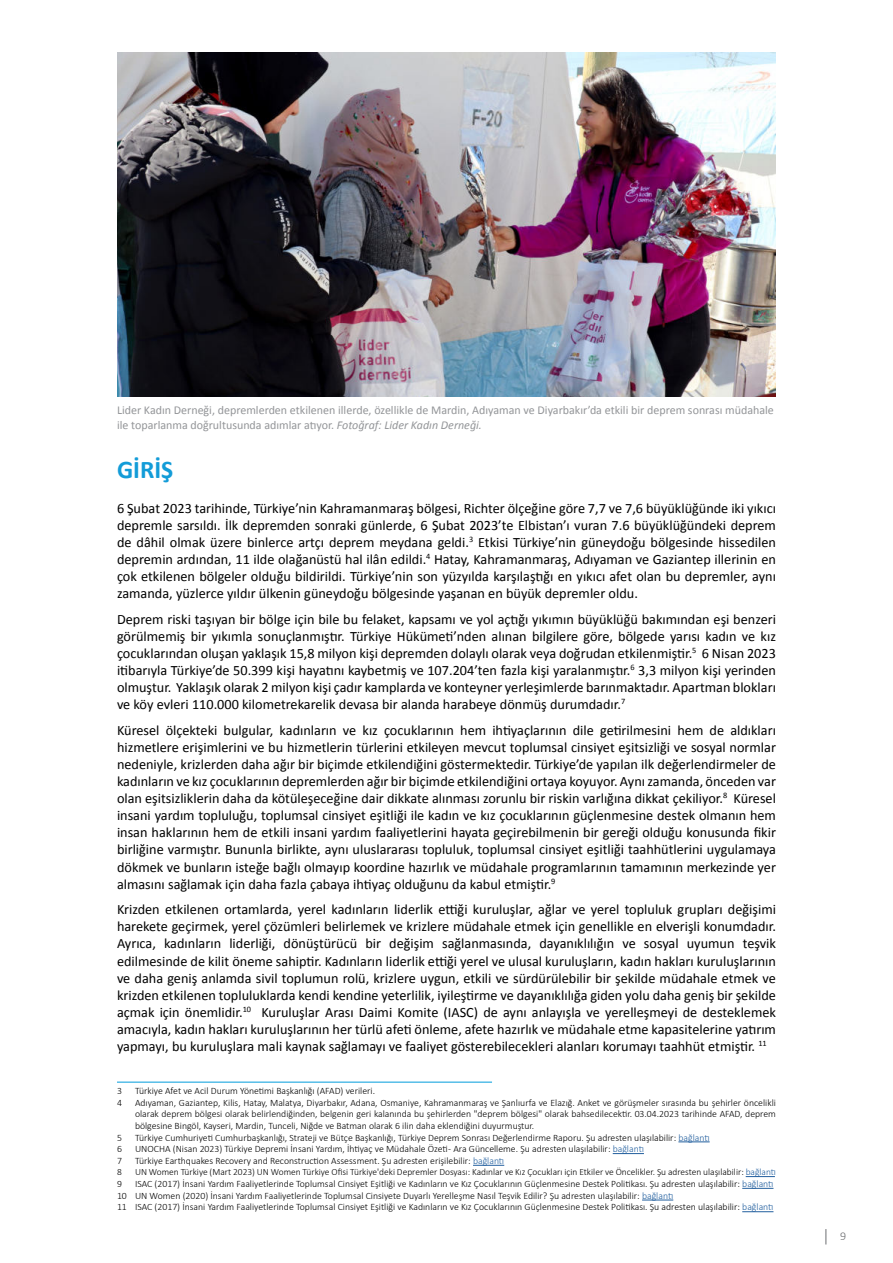
<style>
.page{position:relative;width:893px;height:1263px;background:#fff}
.page>*{position:absolute;margin:0;border:0;box-sizing:border-box;transform-origin:0 0}
.t1{font:700 25.5px "Calibri";color:#139cd8}
.t2{font:14.25px/17.1px "Calibri";color:#000;text-align:justify}
.t3{font:12px/14.4px "Calibri";color:#939598}
.t4{font:300 12px "Calibri";color:#6d6e71}
.t5{font:300 9.75px/11.7px "Calibri";color:#000;text-align:justify}
.t6{font:300 9.45px "Calibri";color:#000}
.s1{font-style:italic}
.s2{color:#215e9e}
</style>
<div class="page">
<svg style="left:825px;top:1229px;width:1px;height:15px"></svg>
<img style="left:117px;top:53px;width:659px;height:344px">
<hr style="left:117px;top:1082px;width:375px;height:1px;background:#009cdc">
<hr style="left:678px;top:1141px;width:32px;height:1px;background:#215e9e">
<hr style="left:613px;top:1153px;width:31px;height:1px;background:#215e9e">
<hr style="left:473px;top:1165px;width:31px;height:1px;background:#215e9e">
<svg style="left:746px;top:1176px;width:29px;height:1px"></svg>
<hr style="left:742px;top:1188px;width:31px;height:1px;background:#215e9e">
<hr style="left:642px;top:1200px;width:31px;height:1px;background:#215e9e">
<hr style="left:742px;top:1211px;width:31px;height:1px;background:#215e9e">
<p class="t3" style="left:117px;top:403px;width:658px">Lider Kadın Derneği, depremlerden etkilenen illerde, özellikle de Mardin, Adıyaman ve Diyarbakır’da etkili bir deprem sonrası müdahale ile toparlanma doğrultusunda adımlar atıyor. <span class="s1">Fotoğraf: Lider Kadın Derneği.</span></p>
<h1 class="t1" style="left:117px;top:452px;width:58px">GİRİŞ</h1>
<p class="t2" style="left:117px;top:498px;width:660px">6 Şubat 2023 tarihinde, Türkiye’nin Kahramanmaraş bölgesi, Richter ölçeğine göre 7,7 ve 7,6 büyüklüğünde iki yıkıcı depremle sarsıldı. İlk depremden sonraki günlerde, 6 Şubat 2023’te Elbistan’ı vuran 7.6 büyüklüğündeki deprem de dâhil olmak üzere binlerce artçı deprem meydana geldi.<sup>3</sup> Etkisi Türkiye’nin güneydoğu bölgesinde hissedilen depremin ardından, 11 ilde olağanüstü hal ilân edildi.<sup>4</sup> Hatay, Kahramanmaraş, Adıyaman ve Gaziantep illerinin en çok etkilenen bölgeler olduğu bildirildi. Türkiye’nin son yüzyılda karşılaştığı en yıkıcı afet olan bu depremler, aynı zamanda, yüzlerce yıldır ülkenin güneydoğu bölgesinde yaşanan en büyük depremler oldu.</p>
<p class="t2" style="left:117px;top:610px;width:660px">Deprem riski taşıyan bir bölge için bile bu felaket, kapsamı ve yol açtığı yıkımın büyüklüğü bakımından eşi benzeri görülmemiş bir yıkımla sonuçlanmıştır. Türkiye Hükümeti’nden alınan bilgilere göre, bölgede yarısı kadın ve kız çocuklarından oluşan yaklaşık 15,8 milyon kişi depremden dolaylı olarak veya doğrudan etkilenmiştir.<sup>5</sup> 6 Nisan 2023 itibarıyla Türkiye’de 50.399 kişi hayatını kaybetmiş ve 107.204’ten fazla kişi yaralanmıştır.<sup>6</sup> 3,3 milyon kişi yerinden olmuştur. Yaklaşık olarak 2 milyon kişi çadır kamplarda ve konteyner yerleşimlerde barınmaktadır. Apartman blokları ve köy evleri 110.000 kilometrekarelik devasa bir alanda harabeye dönmüş durumdadır.<sup>7</sup></p>
<p class="t2" style="left:117px;top:721px;width:660px">Küresel ölçekteki bulgular, kadınların ve kız çocuklarının hem ihtiyaçlarının dile getirilmesini hem de aldıkları hizmetlere erişimlerini ve bu hizmetlerin türlerini etkileyen mevcut toplumsal cinsiyet eşitsizliği ve sosyal normlar nedeniyle, krizlerden daha ağır bir biçimde etkilendiğini göstermektedir. Türkiye’de yapılan ilk değerlendirmeler de kadınların ve kız çocuklarının depremlerden ağır bir biçimde etkilendiğini ortaya koyuyor. Aynı zamanda, önceden var olan eşitsizliklerin daha da kötüleşeceğine dair dikkate alınması zorunlu bir riskin varlığına dikkat çekiliyor.<sup>8</sup> Küresel insani yardım topluluğu, toplumsal cinsiyet eşitliği ile kadın ve kız çocuklarının güçlenmesine destek olmanın hem insan haklarının hem de etkili insani yardım faaliyetlerini hayata geçirebilmenin bir gereği olduğu konusunda fikir birliğine varmıştır. Bununla birlikte, aynı uluslararası topluluk, toplumsal cinsiyet eşitliği taahhütlerini uygulamaya dökmek ve bunların isteğe bağlı olmayıp koordine hazırlık ve müdahale programlarının tamamının merkezinde yer almasını sağlamak için daha fazla çabaya ihtiyaç olduğunu da kabul etmiştir.<sup>9</sup></p>
<p class="t2" style="left:117px;top:900px;width:660px">Krizden etkilenen ortamlarda, yerel kadınların liderlik ettiği kuruluşlar, ağlar ve yerel topluluk grupları değişimi harekete geçirmek, yerel çözümleri belirlemek ve krizlere müdahale etmek için genellikle en elverişli konumdadır.<br>Ayrıca, kadınların liderliği, dönüştürücü bir değişim sağlanmasında, dayanıklılığın ve sosyal uyumun teşvik edilmesinde de kilit öneme sahiptir. Kadınların liderlik ettiği yerel ve ulusal kuruluşların, kadın hakları kuruluşlarının ve daha geniş anlamda sivil toplumun rolü, krizlere uygun, etkili ve sürdürülebilir bir şekilde müdahale etmek ve krizden etkilenen topluluklarda kendi kendine yeterlilik, iyileştirme ve dayanıklılığa giden yolu daha geniş bir şekilde açmak için önemlidir.<sup>10</sup> Kuruluşlar Arası Daimi Komite (IASC) de aynı anlayışla ve yerelleşmeyi de desteklemek amacıyla, kadın hakları kuruluşlarının her türlü afeti önleme, afete hazırlık ve müdahale etme kapasitelerine yatırım yapmayı, bu kuruluşlara mali kaynak sağlamayı ve faaliyet gösterebilecekleri alanları korumayı taahhüt etmiştir. <sup>11</sup></p>
<p class="t5" style="left:117px;top:1085px;width:6px">3</p>
<p class="t5" style="left:135px;top:1085px;width:242px">Türkiye Afet ve Acil Durum Yönetimi Başkanlığı (AFAD) verileri.</p>
<p class="t5" style="left:117px;top:1096px;width:6px">4</p>
<p class="t5" style="left:135px;top:1096px;width:642px">Adıyaman, Gaziantep, Kilis, Hatay, Malatya, Diyarbakır, Adana, Osmaniye, Kahramanmaraş ve Şanlıurfa ve Elazığ. Anket ve görüşmeler sırasında bu şehirler öncelikli olarak deprem bölgesi olarak belirlendiğinden, belgenin geri kalanında bu şehirlerden "deprem bölgesi" olarak bahsedilecektir. 03.04.2023 tarihinde AFAD, deprem bölgesine Bingöl, Kayseri, Mardin, Tunceli, Niğde ve Batman olarak 6 ilin daha eklendiğini duyurmuştur.</p>
<p class="t5" style="left:117px;top:1131px;width:6px">5</p>
<p class="t5" style="left:135px;top:1131px;width:576px">Türkiye Cumhuriyeti Cumhurbaşkanlığı, Strateji ve Bütçe Başkanlığı, Türkiye Deprem Sonrası Değerlendirme Raporu. Şu adresten ulaşılabilir: <span class="s2">bağlantı</span></p>
<p class="t5" style="left:117px;top:1143px;width:6px">6</p>
<p class="t5" style="left:135px;top:1143px;width:510px">UNOCHA (Nisan 2023) Türkiye Depremi İnsani Yardım, İhtiyaç ve Müdahale Özeti - Ara Güncelleme. Şu adresten ulaşılabilir: <span class="s2">bağlantı</span></p>
<p class="t5" style="left:117px;top:1155px;width:6px">7</p>
<p class="t5" style="left:135px;top:1155px;width:371px">Türkiye Earthquakes Recovery and Reconstruction Assessment. Şu adresten erişilebilir: <span class="s2">bağlantı</span></p>
<p class="t6" style="left:117px;top:1166px;width:6px">8</p>
<p class="t6" style="left:135px;top:1166px;width:642px">UN Women Türkiye (Mart 2023) UN Women Türkiye Ofisi Türkiye'deki Depremler Dosyası: Kadınlar ve Kız Çocukları için Etkiler ve Öncelikler. Şu adresten ulaşılabilir: <span class="s2">bağlantı</span></p>
<p class="t5" style="left:117px;top:1178px;width:6px">9</p>
<p class="t5" style="left:117px;top:1178px;width:658px;text-align:left;text-indent:18px">ISAC (2017) İnsani Yardım Faaliyetlerinde Toplumsal Cinsiyet Eşitliği ve Kadınların ve Kız Çocuklarının Güçlenmesine Destek Politikası. Şu adresten ulaşılabilir: <span class="s2">bağlantı<br></span>10 UN Women (2020) İnsani Yardım Faaliyetlerinde Toplumsal Cinsiyete Duyarlı Yerelleşme Nasıl Teşvik Edilir? Şu adresten ulaşılabilir: <span class="s2">bağlantı<br></span>11 ISAC (2017) İnsani Yardım Faaliyetlerinde Toplumsal Cinsiyet Eşitliği ve Kadınların ve Kız Çocuklarının Güçlenmesine Destek Politikası. Şu adresten ulaşılabilir: <span class="s2">bağlantı</span></p>
<p class="t4" style="left:840px;top:1229px;width:8px">9</p>
</div>
